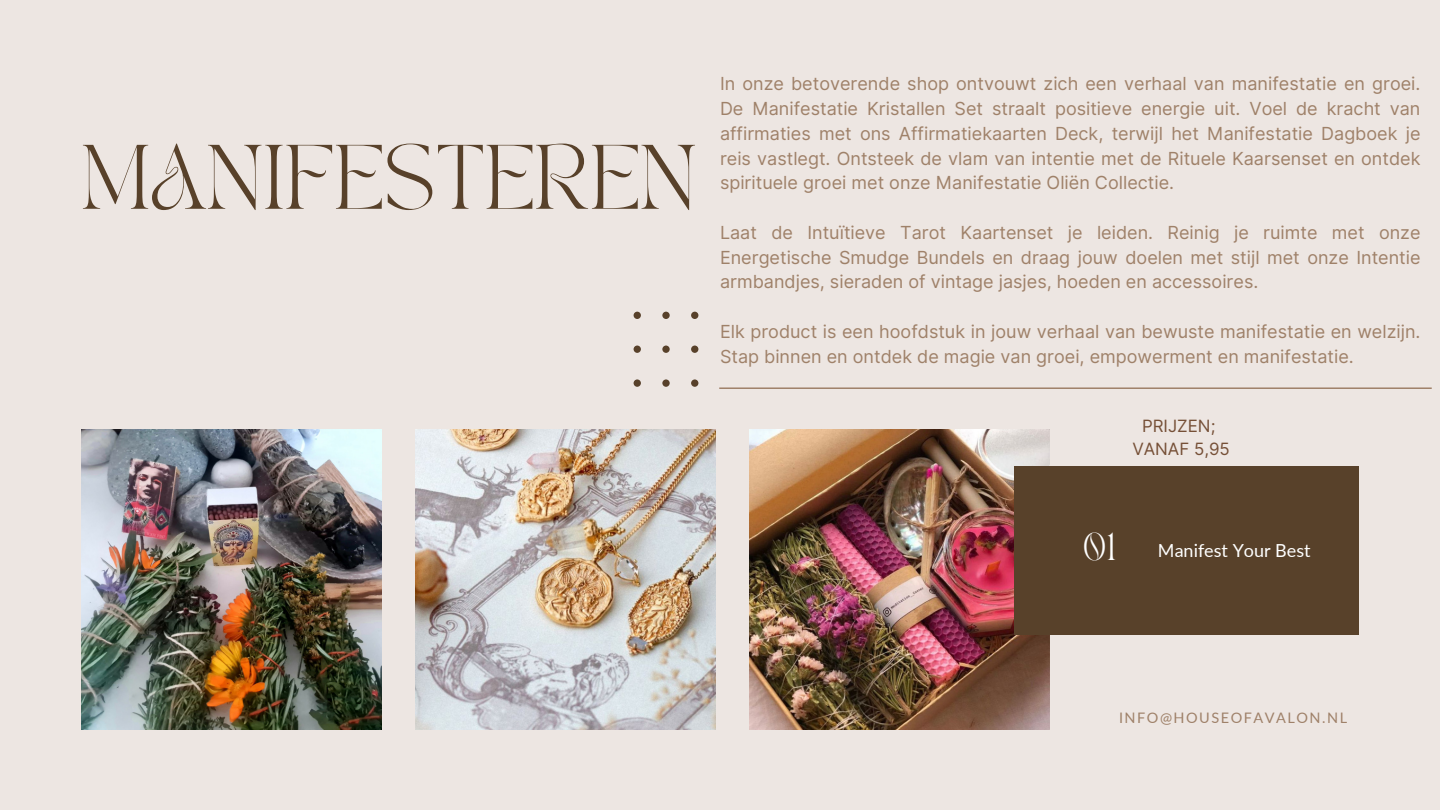
<style>
.page{position:relative;width:1440px;height:810px;background:#ede6e2}
.page>*{position:absolute;margin:0;border:0;box-sizing:border-box;transform-origin:0 0}
.t1{font:63.9px "TAN PEARL Regular";color:#58412a}
.t2{font:27px "TAN PEARL Regular";color:#fff}
.t3{font:18px/24.8px "Inter";color:#9f8169;text-align:justify}
.t4{font:18px "Lato";color:#fff}
.t5{font:16.9px/23.2px "Inter";color:#765037;text-align:center}
.t6{font:14.5px "Lato";letter-spacing:.105em;color:#9f8169}
</style>
<div class="page">
<img style="left:81px;top:430px;width:301px;height:299px">
<img style="left:415px;top:430px;width:301px;height:299px">
<img style="left:749px;top:430px;width:301px;height:299px">
<div style="left:1014px;top:466px;width:345px;height:169px;background:#58412a"></div>
<svg style="left:633px;top:312px;width:65px;height:75px"></svg>
<hr style="left:719px;top:387px;width:713px;height:2px;background:#9f8169">
<h1 class="t1" style="left:81px;top:144px;width:617px">MANIFESTEREN</h1>
<p class="t3" style="left:720px;top:71px;width:702px">In onze betoverende shop ontvouwt zich een verhaal van manifestatie en groei.<br>De Manifestatie Kristallen Set straalt positieve energie uit. Voel de kracht van affirmaties met ons Affirmatiekaarten Deck, terwijl het Manifestatie Dagboek je reis vastlegt. Ontsteek de vlam van intentie met de Rituele Kaarsenset en ontdek spirituele groei met onze Manifestatie Oliën Collectie.</p>
<h3 class="t3" style="left:720px;top:220px;width:702px">Laat de Intuïtieve Tarot Kaartenset je leiden. Reinig je ruimte met onze Energetische Smudge Bundels en draag jouw doelen met stijl met onze Intentie armbandjes, sieraden of vintage jasjes, hoeden en accessoires.</h3>
<h3 class="t3" style="left:720px;top:319px;width:702px">Elk product is een hoofdstuk in jouw verhaal van bewuste manifestatie en welzijn.<br>Stap binnen en ontdek de magie van groei, empowerment en manifestatie.</h3>
<h3 class="t5" style="left:1132px;top:414px;width:99px">PRIJZEN;<br>VANAF 5,95</h3>
<h2 class="t2" style="left:1082px;top:533px;width:35px">01</h2>
<p class="t4" style="left:1158px;top:539px;width:154px">Manifest Your Best</p>
<h3 class="t6" style="left:1119px;top:708px;width:230px">INFO@HOUSEOFAVALON.NL</h3>
</div>
